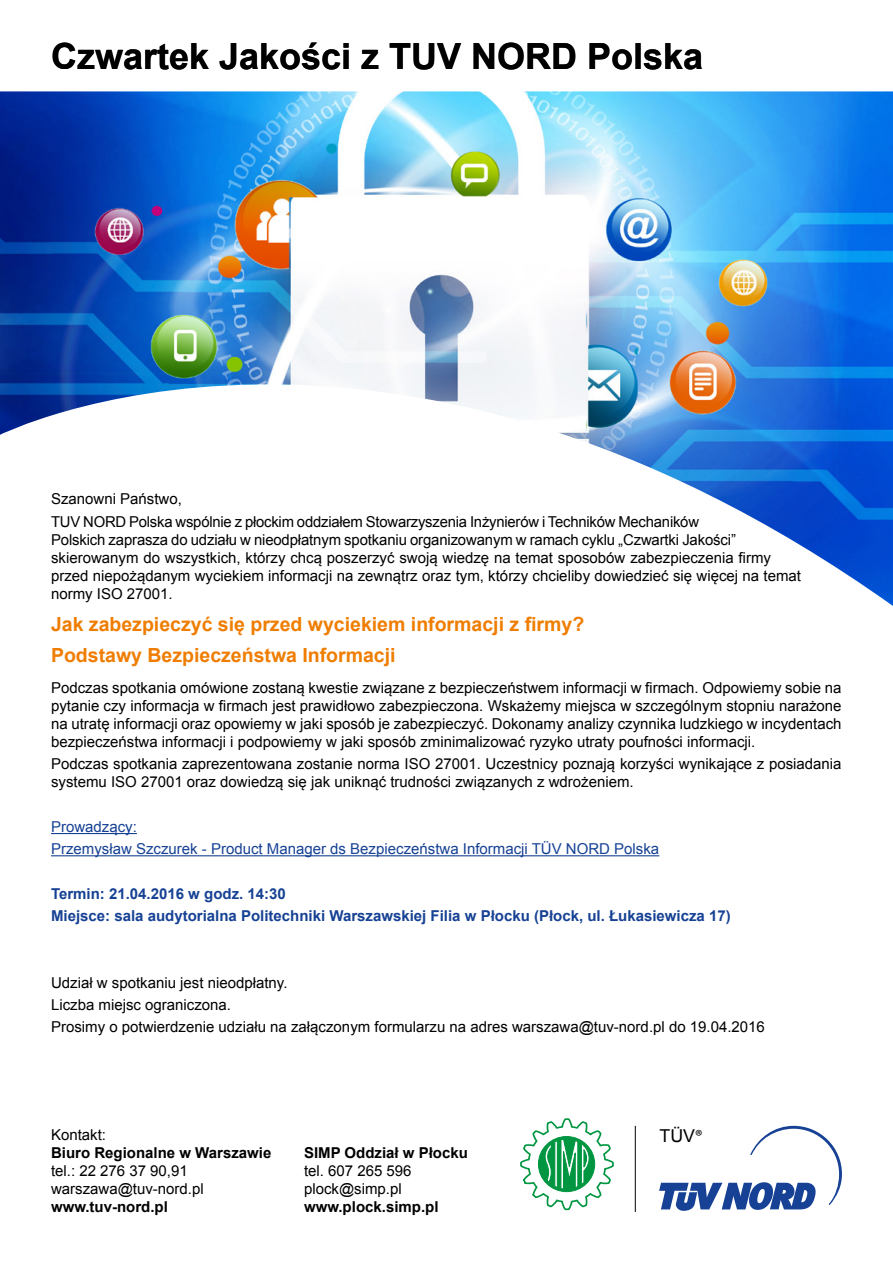
<style>
.page{position:relative;width:893px;height:1263px;background:#fff}
.page>*{position:absolute;margin:0;border:0;box-sizing:border-box;transform-origin:0 0}
.t1{font:700 36px "Arial";color:#000}
.t2{font:700 19.5px/32px "Arial";color:#ef7d00}
.t3{font:17.7px "Arial";color:#000}
.t4{font:15px/18px "Arial";color:#000}
.t5{font:700 15px/22.2px "Arial";color:#164194}
.t6{font:15px/22.2px "Arial";color:#164194}
.t7{font:700 15px "Arial";color:#000}
.s1{font-family:"Myriad Pro"}
</style>
<div class="page">
<svg style="left:659px;top:1126px;width:183px;height:85px"></svg>
<img style="left:0;top:91px;width:893px;height:515px">
<hr style="left:51px;top:833px;width:86px;height:1px;background:#164194">
<hr style="left:51px;top:855px;width:608px;height:1px;background:#164194">
<hr style="left:635px;top:1126px;width:1px;height:86px;background:#000">
<svg style="left:520px;top:1118px;width:94px;height:93px"></svg>
<h1 class="t1" style="left:51px;top:31px;width:654px">Czwartek Jakości z TUV NORD Polska</h1>
<p class="t4" style="left:51px;top:488px;width:650px;line-height:22.2px">Szanowni Państwo,<br>TUV NORD Polska wspólnie z płockim oddziałem Stowarzyszenia Inżynierów i Techników Mechaników</p>
<p class="t4" style="left:51px;top:530px;width:751px">Polskich zaprasza do udziału w nieodpłatnym spotkaniu organizowanym w ramach cyklu „Czwartki Jakości” skierowanym do wszystkich, którzy chcą poszerzyć swoją wiedzę na temat sposobów zabezpieczenia firmy przed niepożądanym wyciekiem informacji na zewnątrz oraz tym, którzy chcieliby dowiedzieć się więcej na temat normy ISO 27001.</p>
<h2 class="t2" style="left:51px;top:608px;width:535px">Jak zabezpieczyć się przed wyciekiem informacji z firmy?<br>Podstawy Bezpieczeństwa Informacji</h2>
<p class="t4" style="left:51px;top:679px;width:792px;text-align:justify">Podczas spotkania omówione zostaną kwestie związane z bezpieczeństwem informacji w firmach. Odpowiemy sobie na pytanie czy informacja w firmach jest prawidłowo zabezpieczona. Wskażemy miejsca w szczególnym stopniu narażone na utratę informacji oraz opowiemy w jaki sposób je zabezpieczyć. Dokonamy analizy czynnika ludzkiego w incydentach bezpieczeństwa informacji i podpowiemy w jaki sposób zminimalizować ryzyko utraty poufności informacji.</p>
<p class="t4" style="left:51px;top:755px;width:792px">Podczas spotkania zaprezentowana zostanie norma ISO 27001. Uczestnicy poznają korzyści wynikające z posiadania systemu ISO 27001 oraz dowiedzą się jak uniknąć trudności związanych z wdrożeniem.</p>
<p class="t6" style="left:51px;top:815px;width:610px">Prowadzący:<br>Przemysław Szczurek - Product Manager ds Bezpieczeństwa Informacji TÜV NORD Polska</p>
<p class="t5" style="left:51px;top:882px;width:681px">Termin: 21.04.2016 w godz. 14:30<br>Miejsce: sala audytorialna Politechniki Warszawskiej Filia w Płocku (Płock, ul. Łukasiewicza 17)</p>
<p class="t4" style="left:51px;top:971px;width:715px;line-height:22.2px">Udział w spotkaniu jest nieodpłatny.<br>Liczba miejsc ograniczona.<br>Prosimy o potwierdzenie udziału na załączonym formularzu na adres warszawa@tuv-nord.pl do 19.04.2016</p>
<p class="t4" style="left:51px;top:1125px;width:57px">Kontakt:</p>
<p class="t7" style="left:51px;top:1142px;width:222px">Biuro Regionalne w Warszawie</p>
<p class="t4" style="left:51px;top:1161px;width:154px">tel.: 22 276 37 90,91 warszawa@tuv-nord.pl</p>
<p class="t7" style="left:51px;top:1196px;width:118px">www.tuv-nord.pl</p>
<p class="t7" style="left:304px;top:1142px;width:165px">SIMP Oddział w Płocku</p>
<p class="t4" style="left:304px;top:1162px;width:109px">tel. 607 265 596 plock@simp.pl</p>
<p class="t7" style="left:304px;top:1196px;width:136px">www.plock.simp.pl</p>
<p class="t3" style="left:660px;top:1124px;width:44px">TÜV<span class="s1">®</span></p>
</div>
